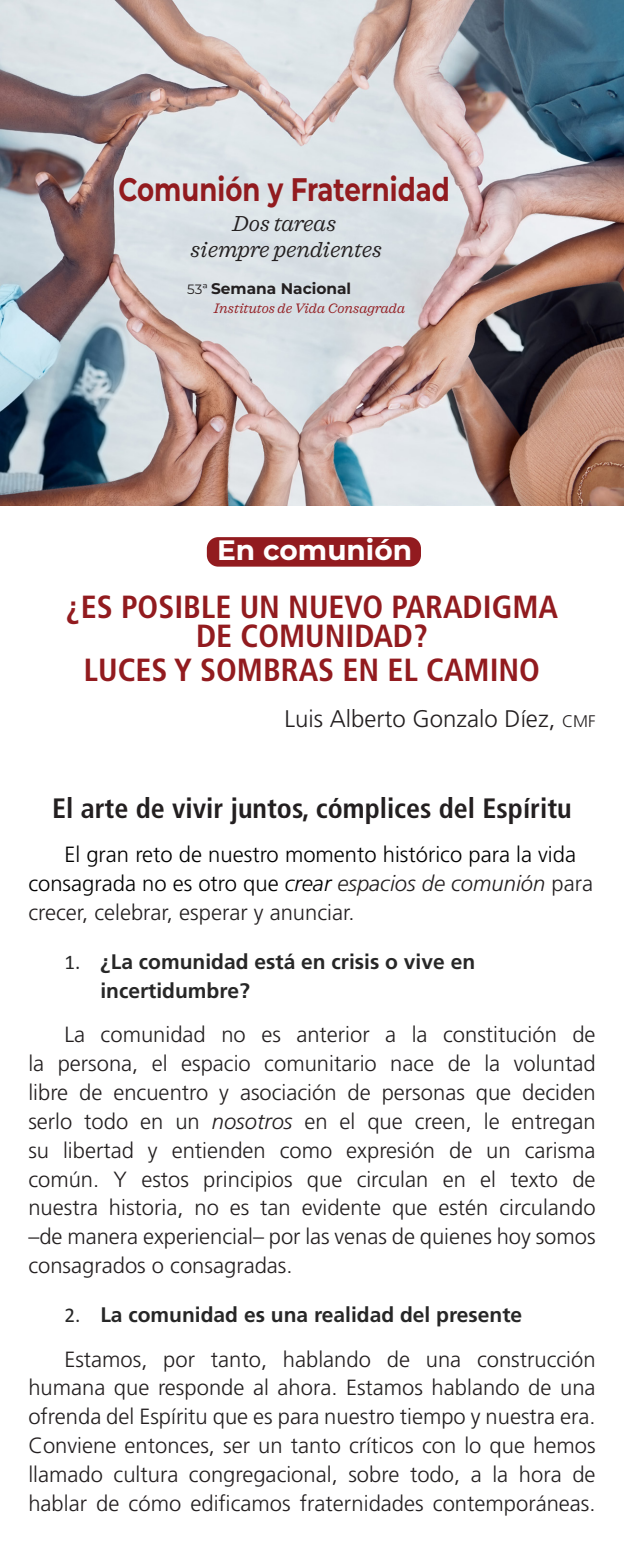
<style>
.page{position:relative;width:624px;height:1560px;background:#fff}
.page>*{position:absolute;margin:0;border:0;box-sizing:border-box;transform-origin:0 0}
.t1{font:100 32.6px "Montserrat";color:#921b1f;scale:.8 1}
.t2{font:700 condensed 32px "Frutiger LT Std";color:#921b1f}
.t3{font:700 condensed 28px "Frutiger LT Std";color:#231f20}
.t4{font:100 28px "Montserrat";color:#fff}
.t5{font:300 24px "Frutiger LT Std";color:#231f20}
.t6{font:300 22px/28.8px "Frutiger LT Std";color:#231f20;text-align:justify}
.t7{font:300 22px/28.8px "Frutiger LT Std";color:#000}
.t8{font:italic 21.6px "Sagona";color:#231f20}
.t9{font:700 21px/28.8px "Frutiger LT Std";color:#272727}
.t10{font:100 15.4px "Montserrat";color:#231f20}
.t11{font:italic 13.8px "Sagona";color:#921b1f}
.s1{font-size:13.4px}
.s2{font-size:16.8px}
.s3{font-style:italic}
.s4{font-style:italic;color:#231f20}
.s5{color:#231f20}
.s6{font-family:"Calibri";font-weight:400}
</style>
<div class="page">
<div style="left:207px;top:537px;width:214px;height:29px;background:#921b1f;border-radius:11px"></div>
<img style="left:0;top:0;width:624px;height:505px">
<p class="t1" style="left:119px;top:167px;width:415px">Comunión y Fraternidad</p>
<p class="t8" style="left:232px;top:210px;width:105px">Dos tareas</p>
<p class="t8" style="left:190px;top:236px;width:193px">siempre pendientes</p>
<p class="t10" style="left:187px;top:278px;width:165px"><span class="s1">53ª</span> Semana Nacional</p>
<p class="t11" style="left:214px;top:300px;width:193px">Institutos de Vida Consagrada</p>
<p class="t4" style="left:217px;top:531px;width:196px">En comunión</p>
<p class="t2" style="left:66px;top:587px;width:493px">¿ES POSIBLE UN NUEVO PARADIGMA</p>
<p class="t2" style="left:196px;top:616px;width:233px">DE COMUNIDAD?</p>
<p class="t2" style="left:84px;top:651px;width:457px">LUCES Y SOMBRAS EN EL CAMINO</p>
<p class="t5" style="left:284px;top:705px;width:312px">Luis Alberto Gonzalo Díez, <span class="s2">cmf</span></p>
<p class="t3" style="left:52px;top:791px;width:521px">El arte de vivir juntos, cómplices del Espíritu</p>
<p class="t7" style="left:28px;top:840px;width:566px;text-indent:36px">El gran reto de nuestro momento histórico para la vida consagrada no es otro que <span class="s3">crear</span> <span class="s4">espacios de comunión</span> <span class="s5">para crecer, celebrar, esperar y anunciar.</span></p>
<p class="t9" style="left:100px;top:947px;width:376px;text-indent:-36px"><span class="s6">1.</span> ¿La comunidad está en crisis o vive en incertidumbre?</p>
<p class="t6" style="left:28px;top:1020px;width:568px;text-indent:36px">La comunidad no es anterior a la constitución de la persona, el espacio comunitario nace de la voluntad libre de encuentro y asociación de personas que deciden serlo todo en un <span class="s3">nosotros</span> en el que creen, le entregan su libertad y entienden como expresión de un carisma común. Y estos principios que circulan en el texto de nuestra historia, no es tan evidente que estén circulando –de manera experiencial– por las venas de quienes hoy somos consagrados o consagradas.</p>
<p class="t9" style="left:64px;top:1299px;width:459px"><span class="s6">2.</span> La comunidad es una realidad del presente</p>
<p class="t6" style="left:28px;top:1344px;width:568px;text-indent:36px">Estamos, por tanto, hablando de una construcción humana que responde al ahora. Estamos hablando de una ofrenda del Espíritu que es para nuestro tiempo y nuestra era.<br>Conviene entonces, ser un tanto críticos con lo que hemos llamado cultura congregacional, sobre todo, a la hora de hablar de cómo edificamos fraternidades contemporáneas.</p>
</div>
